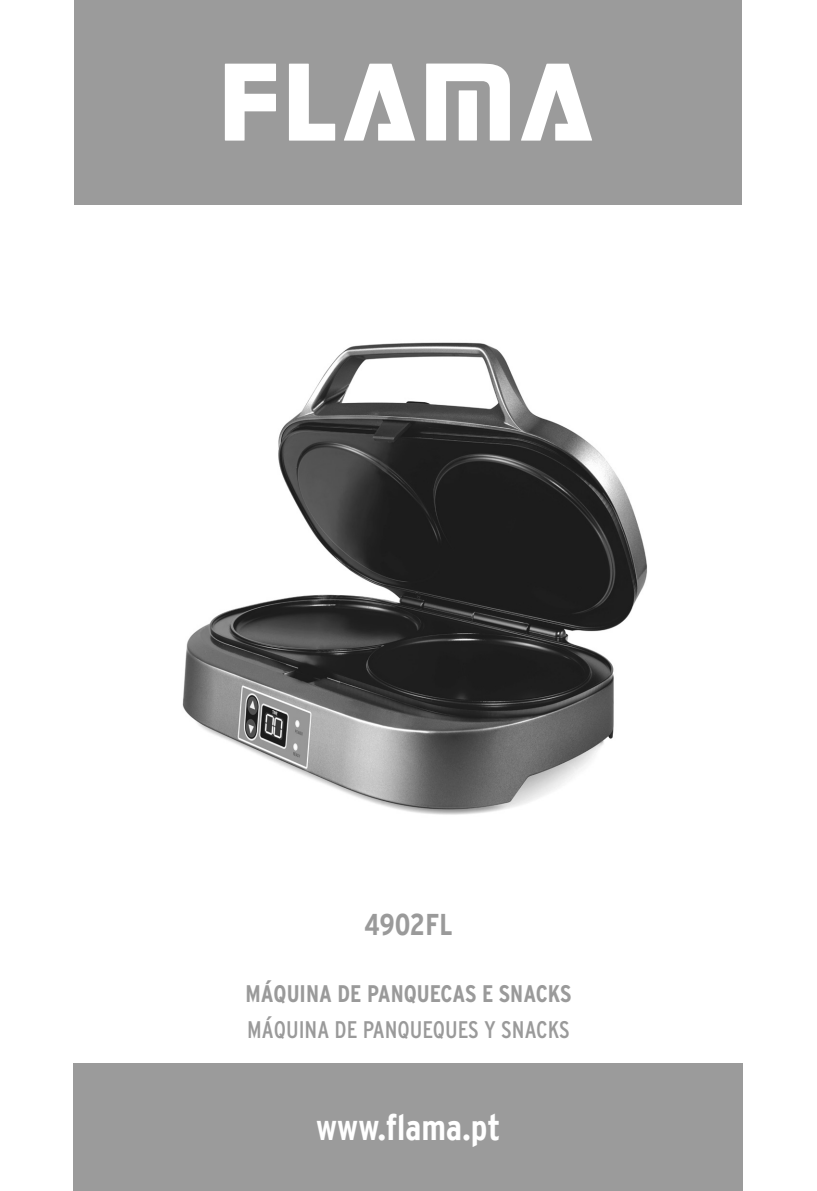
<style>
.page{position:relative;width:817px;height:1191px;background:#fff}
.page>*{position:absolute;margin:0;border:0;box-sizing:border-box;transform-origin:0 0}
.t1{font:700 condensed 36px "Interstate";color:#fff}
.t2{font:700 condensed 30px "Interstate";color:#9a9a9a}
.t3{font:condensed 24px "Interstate";color:#9a9a9a}
.t4{font:700 condensed 24px "Interstate";color:#9a9a9a}
</style>
<div class="page">
<div style="left:75px;top:0;width:667px;height:204px;background:#9b9b9b"></div>
<svg style="left:426px;top:64px;width:84px;height:77px"></svg>
<svg style="left:225px;top:64px;width:51px;height:77px"></svg>
<svg style="left:289px;top:64px;width:46px;height:77px"></svg>
<svg style="left:344px;top:64px;width:71px;height:77px"></svg>
<svg style="left:521px;top:64px;width:71px;height:77px"></svg>
<div style="left:74px;top:1063px;width:669px;height:128px;background:#9b9b9b"></div>
<img style="left:182px;top:342px;width:465px;height:473px">
<p class="t2" style="left:364px;top:907px;width:90px">4902FL</p>
<p class="t4" style="left:245px;top:980px;width:328px">MÁQUINA DE PANQUECAS E SNACKS</p>
<p class="t3" style="left:247px;top:1016px;width:324px">MÁQUINA DE PANQUEQUES Y SNACKS</p>
<h1 class="t1" style="left:316px;top:1107px;width:186px">www.flama.pt</h1>
</div>
